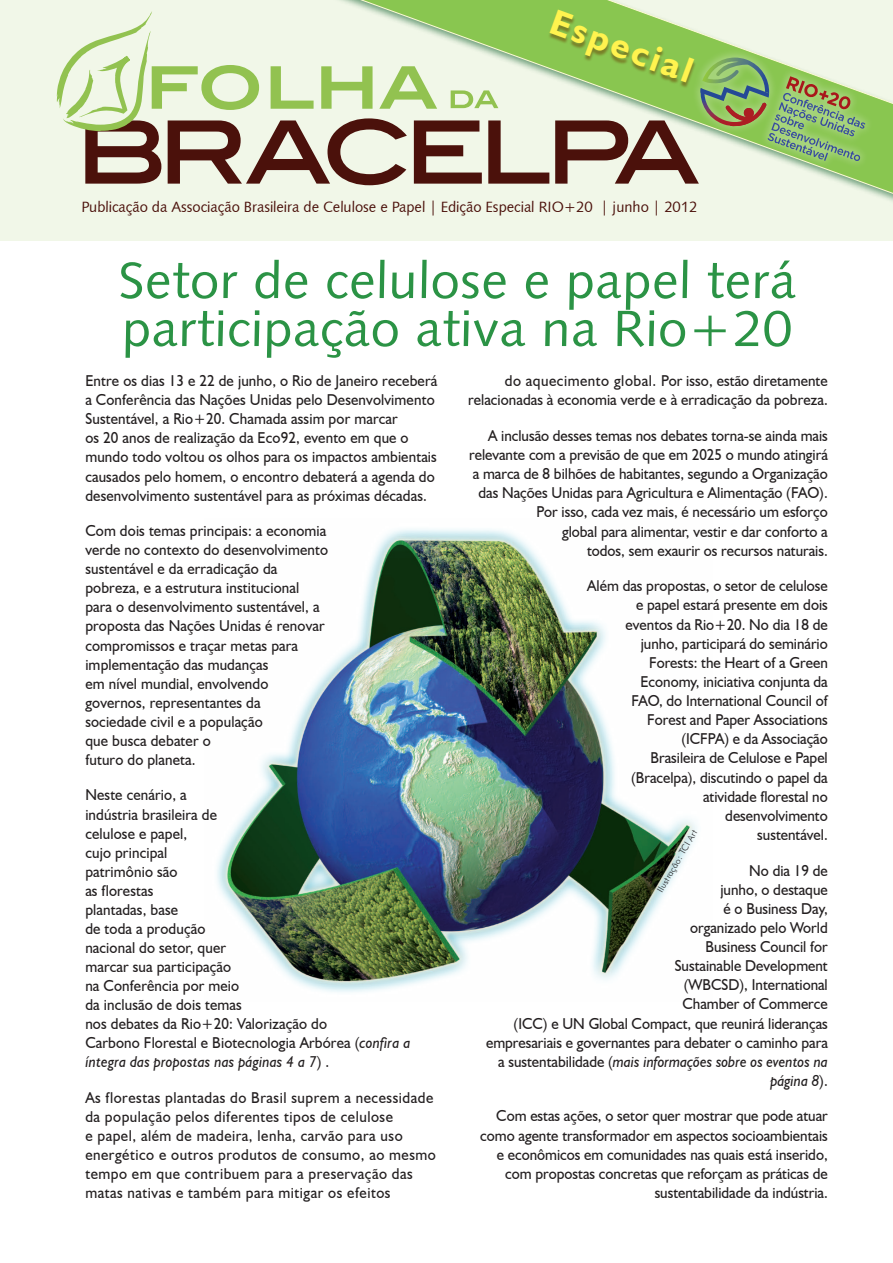
<style>
.page{position:relative;width:893px;height:1263px;background:#fff}
.page>*{position:absolute;margin:0;border:0;box-sizing:border-box;transform-origin:0 0}
.t1{font:51px/48px "Humanist 531 BT Roman A";letter-spacing:.005em;color:#2b9345;scale:1.05 1}
.t2{font:700 36px "Humanist 521 BT";color:#fff34f}
.Texto{font:15.75px/19px "Humanist 521 BT";letter-spacing:.01em;color:#231f20;text-align:right;scale:.95 1}
.Texto-2{font:15.75px/19px "Humanist 521 BT";letter-spacing:.035em;color:#231f20;scale:.95 1}
.t3{font:14.85px "Humanist 531 BT Roman A";letter-spacing:-.005em;color:#4b110b}
.Crédito{font:300 9px "Futura BT";color:#231f20}
.s1{font-style:italic}
</style>
<div class="page">
<div style="left:0;top:0;width:893px;height:240px;background:#f1f7e8"></div>
<svg style="left:57px;top:11px;width:195px;height:173px"></svg>
<img style="left:217px;top:529px;width:480px;height:463px">
<div style="left:253px;top:0;width:640px;height:241px;background:#f1f7e8"></div>
<svg style="left:252px;top:0;width:641px;height:202px"></svg>
<svg style="left:555px;top:36px;width:335px;height:148px"></svg>
<div style="left:548px;top:11px;width:149px;height:78px;background:#693a00;opacity:.5"></div>
<p class="t2" style="left:559px;top:0;width:151px;rotate:20deg">Especial</p>
<p class="t3" style="left:82px;top:197px;width:617px">Publicação da Associação Brasileira de Celulose e Papel | Edição Especial RIO+20 | junho | 2012</p>
<p class="t1" style="left:118px;top:255px;width:647px">Setor de celulose e papel terá participação ativa na Rio+20</p>
<p class="Texto" style="left:85px;top:371px;width:372px;text-align:left">Entre os dias 13 e 22 de junho, o Rio de Janeiro receberá a Conferência das Nações Unidas pelo Desenvolvimento Sustentável, a Rio+20. Chamada assim por marcar<br>os 20 anos de realização da Eco92, evento em que o mundo todo voltou os olhos para os impactos ambientais causados pelo homem, o encontro debaterá a agenda do desenvolvimento sustentável para as próximas décadas.</p>
<p class="Texto" style="left:85px;top:521px;width:257px;text-align:left">Com dois temas principais: a economia verde no contexto do desenvolvimento sustentável e da erradicação da pobreza, e a estrutura institucional para o desenvolvimento sustentável, a proposta das Nações Unidas é renovar compromissos e traçar metas para implementação das mudanças<br>em nível mundial, envolvendo governos, representantes da<br>sociedade civil e a população<br>que busca debater o<br>futuro do planeta.</p>
<p class="Texto" style="left:85px;top:785px;width:344px;text-align:left">Neste cenário, a<br>indústria brasileira de<br>celulose e papel,<br>cujo principal<br>patrimônio são<br>as florestas<br>plantadas, base<br>de toda a produção<br>nacional do setor, quer<br>marcar sua participação<br>na Conferência por meio<br>da inclusão de dois temas<br>nos debates da Rio+20: Valorização do<br>Carbono Florestal e Biotecnologia Arbórea (<span class="s1">confira a íntegra das propostas nas páginas 4 a 7</span>) .</p>
<p class="Texto-2" style="left:85px;top:1088px;width:371px">As florestas plantadas do Brasil suprem a necessidade da população pelos diferentes tipos de celulose<br>e papel, além de madeira, lenha, carvão para uso energético e outros produtos de consumo, ao mesmo tempo em que contribuem para a preservação das matas nativas e também para mitigar os efeitos</p>
<p class="Texto" style="left:468px;top:371px;width:380px">do aquecimento global. Por isso, estão diretamente relacionadas à economia verde e à erradicação da pobreza.</p>
<p class="Texto" style="left:469px;top:426px;width:379px">A inclusão desses temas nos debates torna-se ainda mais relevante com a previsão de que em 2025 o mundo atingirá a marca de 8 bilhões de habitantes, segundo a Organização das Nações Unidas para Agricultura e Alimentação (FAO).<br>Por isso, cada vez mais, é necessário um esforço<br>global para alimentar, vestir e dar conforto a<br>todos, sem exaurir os recursos naturais.</p>
<p class="Texto" style="left:587px;top:576px;width:255px">Além das propostas, o setor de celulose e papel estará presente em dois eventos da Rio+20. No dia 18 de junho, participará do seminário<br>Forests: the Heart of a Green<br>Economy, iniciativa conjunta da<br>FAO, do International Council of<br>Forest and Paper Associations<br>(ICFPA) e da Associação<br>Brasileira de Celulose e Papel (Bracelpa), discutindo o papel da atividade florestal no<br>desenvolvimento<br>sustentável.</p>
<p class="Texto" style="left:486px;top:860px;width:361px">No dia 19 de<br>junho, o destaque<br>é o Business Day,<br>organizado pelo World<br>Business Council for<br>Sustainable Development<br>(WBCSD), International<br>Chamber of Commerce<br>(ICC) e UN Global Compact, que reunirá lideranças empresariais e governantes para debater o caminho para a sustentabilidade (<span class="s1">mais informações sobre os eventos na página 8</span>).</p>
<p class="Texto" style="left:480px;top:1106px;width:367px">Com estas ações, o setor quer mostrar que pode atuar como agente transformador em aspectos socioambientais e econômicos em comunidades nas quais está inserido, com propostas concretas que reforçam as práticas de sustentabilidade da indústria.</p>
<p class="Crédito" style="left:655px;top:888px;width:71px;rotate:-60deg">Ilustração: TCI Art</p>
</div>
